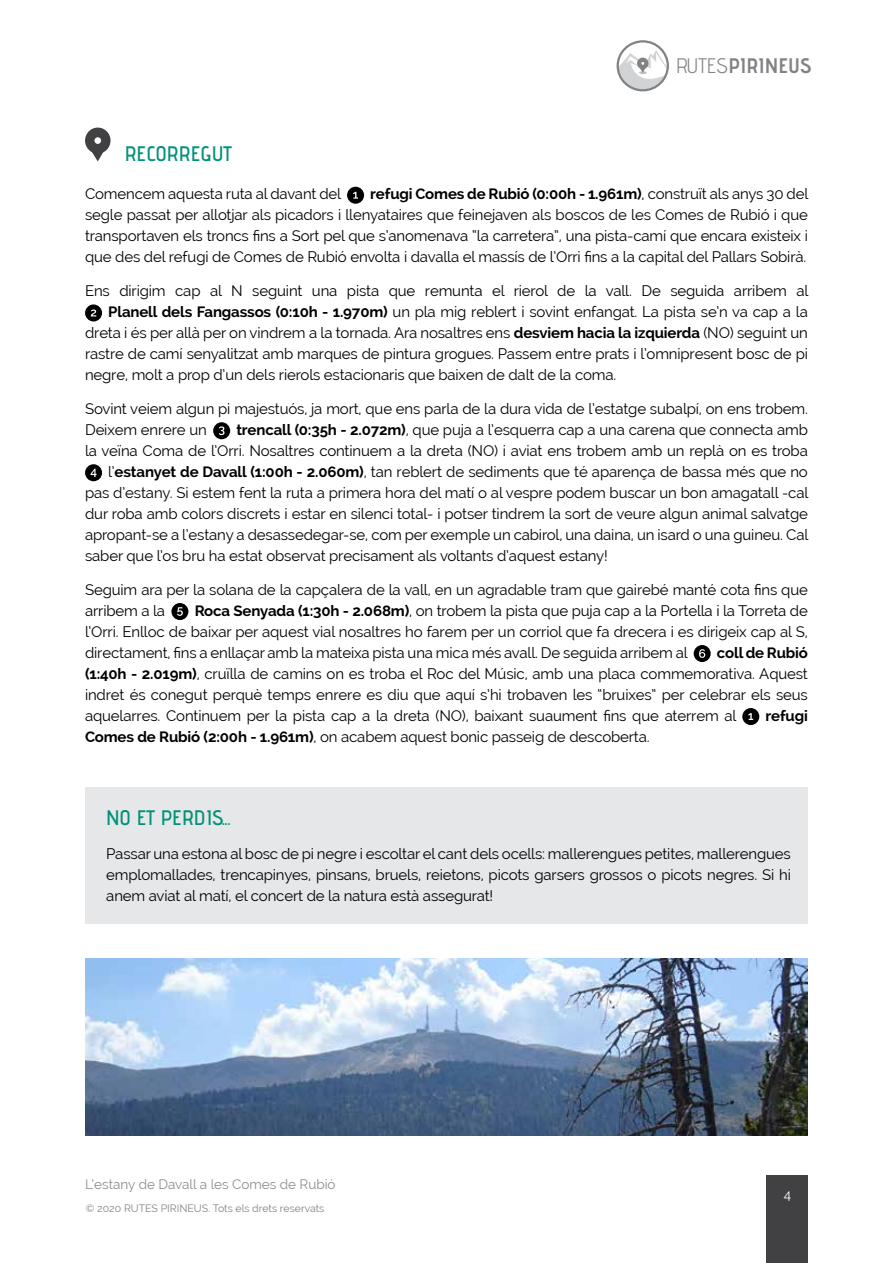
<style>
.page{position:relative;width:893px;height:1263px;background:#fff}
.page>*{position:absolute;margin:0;border:0;box-sizing:border-box;transform-origin:0 0}
.t1{font:600 21px "Advent Pro";color:#009279}
.t2{font:700 21px "Advent Pro";color:#808285}
.t3{font:15px/21px "Raleway";letter-spacing:-.01em;color:#000;text-align:justify}
.t4{font:700 15px "Raleway";letter-spacing:-.01em;color:#000}
.t5{font:13.5px "Raleway";color:#8b8e90}
.t6{font:13.5px "Raleway";color:#fff}
.t7{font:10.5px "Raleway";color:#808285}
.s1{font-weight:400}
.s2{font-weight:700}
</style>
<div class="page">
<img style="left:85px;top:959px;width:723px;height:176px">
<svg style="left:85px;top:128px;width:26px;height:33px"></svg>
<div style="left:347px;top:187px;width:17px;height:17px;background:#000;border-radius:50%"></div>
<svg style="left:353px;top:192px;width:5px;height:7px"></svg>
<div style="left:85px;top:304px;width:17px;height:17px;background:#000;border-radius:50%"></div>
<svg style="left:91px;top:309px;width:5px;height:7px"></svg>
<div style="left:213px;top:422px;width:17px;height:17px;background:#000;border-radius:50%"></div>
<svg style="left:219px;top:426px;width:6px;height:9px"></svg>
<div style="left:85px;top:464px;width:17px;height:17px;background:#000;border-radius:50%"></div>
<svg style="left:91px;top:469px;width:6px;height:8px"></svg>
<div style="left:171px;top:603px;width:17px;height:17px;background:#000;border-radius:50%"></div>
<svg style="left:177px;top:607px;width:6px;height:9px"></svg>
<div style="left:694px;top:645px;width:17px;height:17px;background:#000;border-radius:50%"></div>
<svg style="left:699px;top:649px;width:6px;height:9px"></svg>
<div style="left:742px;top:708px;width:17px;height:17px;background:#000;border-radius:50%"></div>
<svg style="left:748px;top:713px;width:5px;height:7px"></svg>
<div style="left:85px;top:788px;width:723px;height:136px;background:#e6e7e8"></div>
<div style="left:767px;top:1175px;width:41px;height:88px;background:#414042"></div>
<svg style="left:617px;top:40px;width:52px;height:52px"></svg>
<h1 class="t2" style="left:676px;top:53px;width:137px"><span class="s1">RUTES</span>PIRINEUS</h1>
<h1 class="t1" style="left:125px;top:141px;width:109px">RECORREGUT</h1>
<p class="t3" style="left:85px;top:184px;width:258px">Comencem aquesta ruta al davant del</p>
<p class="t3" style="left:85px;top:184px;width:725px;text-indent:285px"><span class="s2">refugi Comes de Rubió (0:00h - 1.961m)</span>, construït als anys 30 del segle passat per allotjar als picadors i llenyataires que feinejaven als boscos de les Comes de Rubió i que transportaven els troncs fins a Sort pel que s’anomenava “la carretera”, una pista-camí que encara existeix i que des del refugi de Comes de Rubió envolta i davalla el massís de l’Orri fins a la capital del Pallars Sobirà.</p>
<p class="t3" style="left:85px;top:280px;width:725px">Ens dirigim cap al N seguint una pista que remunta el rierol de la vall. De seguida arribem al</p>
<p class="t3" style="left:108px;top:301px;width:701px"><span class="s2">Planell dels Fangassos (0:10h - 1.970m)</span> un pla mig reblert i sovint enfangat. La pista se’n va cap a la</p>
<p class="t3" style="left:85px;top:322px;width:724px">dreta i és per allà per on vindrem a la tornada. Ara nosaltres ens <span class="s2">desviem hacia la izquierda</span> (NO) seguint un</p>
<p class="t3" style="left:85px;top:343px;width:724px">rastre de camí senyalitzat amb marques de pintura grogues. Passem entre prats i l’omnipresent bosc de pi</p>
<p class="t3" style="left:85px;top:364px;width:533px">negre, molt a prop d’un dels rierols estacionaris que baixen de dalt de la coma.</p>
<p class="t3" style="left:85px;top:398px;width:724px">Sovint veiem algun pi majestuós, ja mort, que ens parla de la dura vida de l’estatge subalpí, on ens trobem.<br>Deixem enrere un</p>
<p class="t3" style="left:236px;top:419px;width:573px"><span class="s2">trencall (0:35h - 2.072m)</span>, que puja a l’esquerra cap a una carena que connecta amb</p>
<p class="t3" style="left:85px;top:440px;width:724px">la veïna Coma de l’Orri. Nosaltres continuem a la dreta (NO) i aviat ens trobem amb un replà on es troba</p>
<p class="t3" style="left:108px;top:461px;width:701px">l’<span class="s2">estanyet de Davall (1:00h - 2.060m)</span>, tan reblert de sediments que té aparença de bassa més que no</p>
<p class="t3" style="left:85px;top:482px;width:725px">pas d’estany. Si estem fent la ruta a primera hora del matí o al vespre podem buscar un bon amagatall -cal</p>
<p class="t3" style="left:85px;top:503px;width:724px">dur roba amb colors discrets i estar en silenci total- i potser tindrem la sort de veure algun animal salvatge</p>
<p class="t3" style="left:85px;top:524px;width:725px">apropant-se a l’estany a desassedegar-se, com per exemple un cabirol, una daina, un isard o una guineu. Cal</p>
<p class="t3" style="left:85px;top:545px;width:524px">saber que l’os bru ha estat observat precisament als voltants d’aquest estany!</p>
<p class="t3" style="left:85px;top:579px;width:724px">Seguim ara per la solana de la capçalera de la vall, en un agradable tram que gairebé manté cota fins que arribem a la</p>
<p class="t3" style="left:85px;top:600px;width:724px;text-indent:110px"><span class="s2">Roca Senyada (1:30h - 2.068m)</span>, on trobem la pista que puja cap a la Portella i la Torreta de l’Orri. Enlloc de baixar per aquest vial nosaltres ho farem per un corriol que fa drecera i es dirigeix cap al S, directament, fins a enllaçar amb la mateixa pista una mica més avall. De seguida arribem al</p>
<p class="t3" style="left:85px;top:642px;width:724px;text-indent:632px"><span class="s2">coll de Rubió (1:40h - 2.019m)</span>, cruïlla de camins on es troba el Roc del Músic, amb una placa commemorativa. Aquest indret és conegut perquè temps enrere es diu que aquí s’hi trobaven les “bruixes” per celebrar els seus aquelarres. Continuem per la pista cap a la dreta (NO), baixant suaument fins que aterrem al</p>
<p class="t4" style="left:765px;top:707px;width:44px">refugi</p>
<p class="t3" style="left:85px;top:726px;width:566px"><span class="s2">Comes de Rubió (2:00h - 1.961m)</span>, on acabem aquest bonic passeig de descoberta.</p>
<h1 class="t1" style="left:106px;top:805px;width:126px">NO ET PERDIS...</h1>
<p class="t3" style="left:106px;top:843px;width:686px">Passar una estona al bosc de pi negre i escoltar el cant dels ocells: mallerengues petites, mallerengues emplomallades, trencapinyes, pinsans, bruels, reietons, picots garsers grossos o picots negres. Si hi anem aviat al matí, el concert de la natura està assegurat!</p>
<p class="t5" style="left:85px;top:1176px;width:252px">L’estany de Davall a les Comes de Rubió</p>
<p class="t7" style="left:86px;top:1202px;width:240px">© 2020 RUTES PIRINEUS. Tots els drets reservats</p>
<p class="t6" style="left:784px;top:1186px;width:9px">4</p>
</div>
